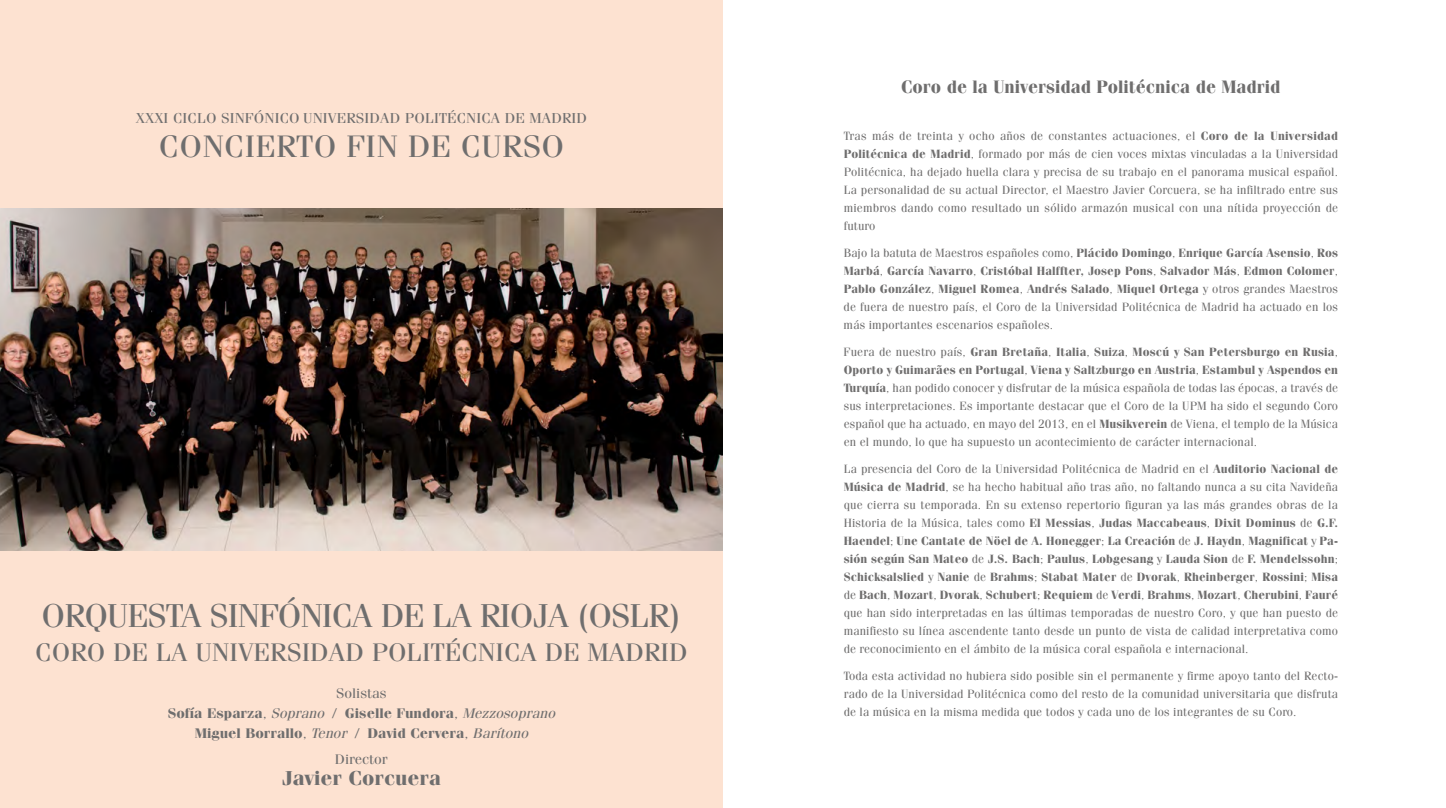
<style>
.page{position:relative;width:1446px;height:808px;background:#fff}
.page>*{position:absolute;margin:0;border:0;box-sizing:border-box;transform-origin:0 0}
.t1{font:33px "Fenice Std";letter-spacing:-.03em;color:#6f6e6e;scale:1.05 1}
.t2{font:31.05px "Fenice Std";letter-spacing:.01em;color:#6f6e6e;scale:1.07 1}
.t3{font:25.35px "Fenice Std";color:#6f6e6e;scale:1.07 1}
.t4{font:700 20.1px "Fenice Std";color:#6f6e6e;scale:1.07 1}
.t5{font:700 18px "Fenice Std";color:#6f6e6e}
.t6{font:14.4px "Fenice Std";letter-spacing:.01em;color:#6f6e6e;scale:1.07 1}
.t7{font:700 13.95px/20.2px "Fenice Std";color:#6f6e6e;text-align:center;scale:1.07 1}
.t8{font:13.95px "Fenice Std";color:#6f6e6e;scale:1.07 1}
.t9{font:12px/18px "Fenice Std";letter-spacing:.01em;color:#6f6e6e;text-align:justify}
.s1{font-weight:400}
.s2{font-weight:400;font-style:italic}
.s3{font-weight:700}
</style>
<div class="page">
<div style="left:0;top:0;width:723px;height:808px;background:#fde2d1"></div>
<img style="left:0;top:208px;width:723px;height:343px">
<p class="t6" style="left:136px;top:109px;width:423px">XXXI CICLO SINFÓNICO UNIVERSIDAD POLITÉCNICA DE MADRID</p>
<h2 class="t2" style="left:159px;top:127px;width:380px">CONCIERTO FIN DE CURSO</h2>
<h1 class="t1" style="left:42px;top:596px;width:611px">ORQUESTA SINFÓNICA DE LA RIOJA (OSLR)</h1>
<h3 class="t3" style="left:35px;top:637px;width:611px">CORO DE LA UNIVERSIDAD POLITÉCNICA DE MADRID</h3>
<p class="t7" style="left:168px;top:683px;width:363px"><span class="s1">Solistas<br></span>Sofía Esparza<span class="s1">,</span> <span class="s2">Soprano</span> <span class="s1">/</span> Giselle Fundora<span class="s1">,</span> <span class="s2">Mezzosoprano<br></span>Miguel Borrallo<span class="s1">,</span> <span class="s2">Tenor</span> <span class="s1">/</span> David Cervera<span class="s1">,</span> <span class="s2">Barítono</span></p>
<p class="t8" style="left:335px;top:750px;width:51px">Director</p>
<h3 class="t4" style="left:282px;top:766px;width:150px">Javier Corcuera</h3>
<h3 class="t5" style="left:901px;top:76px;width:381px">Coro de la Universidad Politécnica de Madrid</h3>
<p class="t9" style="left:843px;top:126px;width:496px">Tras más de treinta y ocho años de constantes actuaciones, el <span class="s3">Coro de la Universidad Politécnica de Madrid</span>, formado por más de cien voces mixtas vinculadas a la Universidad Politécnica, ha dejado huella clara y precisa de su trabajo en el panorama musical español.<br>La personalidad de su actual Director, el Maestro Javier Corcuera, se ha infiltrado entre sus miembros dando como resultado un sólido armazón musical con una nítida proyección de futuro</p>
<p class="t9" style="left:843px;top:243px;width:496px">Bajo la batuta de Maestros españoles como, <span class="s3">Plácido Domingo</span>, <span class="s3">Enrique García Asensio</span>, <span class="s3">Ros Marbá</span>, <span class="s3">García Navarro</span>, <span class="s3">Cristóbal Halffter, Josep Pons</span>, <span class="s3">Salvador Más</span>, <span class="s3">Edmon Colomer</span>, <span class="s3">Pablo González</span>, <span class="s3">Miguel Romea</span>, <span class="s3">Andrés Salado</span>, <span class="s3">Miquel Ortega</span> y otros grandes Maestros de fuera de nuestro país, el Coro de la Universidad Politécnica de Madrid ha actuado en los más importantes escenarios españoles.</p>
<p class="t9" style="left:843px;top:342px;width:496px">Fuera de nuestro país, <span class="s3">Gran Bretaña</span>, <span class="s3">Italia</span>, <span class="s3">Suiza</span>, <span class="s3">Moscú y San Petersburgo en Rusia</span>, <span class="s3">Oporto y Guimarães en Portugal</span>, <span class="s3">Viena y Saltzburgo en Austria</span>, <span class="s3">Estambul y Aspendos en Turquía</span>, han podido conocer y disfrutar de la música española de todas las épocas, a través de sus interpretaciones. Es importante destacar que el Coro de la UPM ha sido el segundo Coro español que ha actuado, en mayo del 2013, en el <span class="s3">Musikverein</span> de Viena, el templo de la Música en el mundo, lo que ha supuesto un acontecimiento de carácter internacional.</p>
<p class="t9" style="left:843px;top:459px;width:496px">La presencia del Coro de la Universidad Politécnica de Madrid en el <span class="s3">Auditorio Nacional de Música de Madrid</span>, se ha hecho habitual año tras año, no faltando nunca a su cita Navideña que cierra su temporada. En su extenso repertorio figuran ya las más grandes obras de la Historia de la Música, tales como <span class="s3">El Messias</span>, <span class="s3">Judas Maccabeaus</span>, <span class="s3">Dixit Dominus</span> de <span class="s3">G.F.<br>Haendel</span>; <span class="s3">Une Cantate de Nöel de A. Honegger</span>; <span class="s3">La Creación</span> de <span class="s3">J. Haydn</span>, <span class="s3">Magnificat</span> y <span class="s3">Pa&shy;sión según San Mateo</span> de <span class="s3">J.S. Bach</span>; <span class="s3">Paulus</span>, <span class="s3">Lobgesang</span> y <span class="s3">Lauda Sion</span> de <span class="s3">F. Mendelssohn</span>; <span class="s3">Schicksalslied</span> y <span class="s3">Nanie</span> de <span class="s3">Brahms</span>; <span class="s3">Stabat Mater</span> de <span class="s3">Dvorak</span>, <span class="s3">Rheinberger</span>, <span class="s3">Rossini</span>; <span class="s3">Misa </span>de <span class="s3">Bach</span>, <span class="s3">Mozart</span>, <span class="s3">Dvorak</span>, <span class="s3">Schubert</span>; <span class="s3">Requiem</span> de <span class="s3">Verdi</span>, <span class="s3">Brahms</span>, <span class="s3">Mozart</span>, <span class="s3">Cherubini</span>, <span class="s3">Fauré </span>que han sido interpretadas en las últimas temporadas de nuestro Coro, y que han puesto de manifiesto su línea ascendente tanto desde un punto de vista de calidad interpretativa como de reconocimiento en el ámbito de la música coral española e internacional.</p>
<p class="t9" style="left:843px;top:666px;width:496px">Toda esta actividad no hubiera sido posible sin el permanente y firme apoyo tanto del Recto&shy;rado de la Universidad Politécnica como del resto de la comunidad universitaria que disfruta de la música en la misma medida que todos y cada uno de los integrantes de su Coro.</p>
</div>
